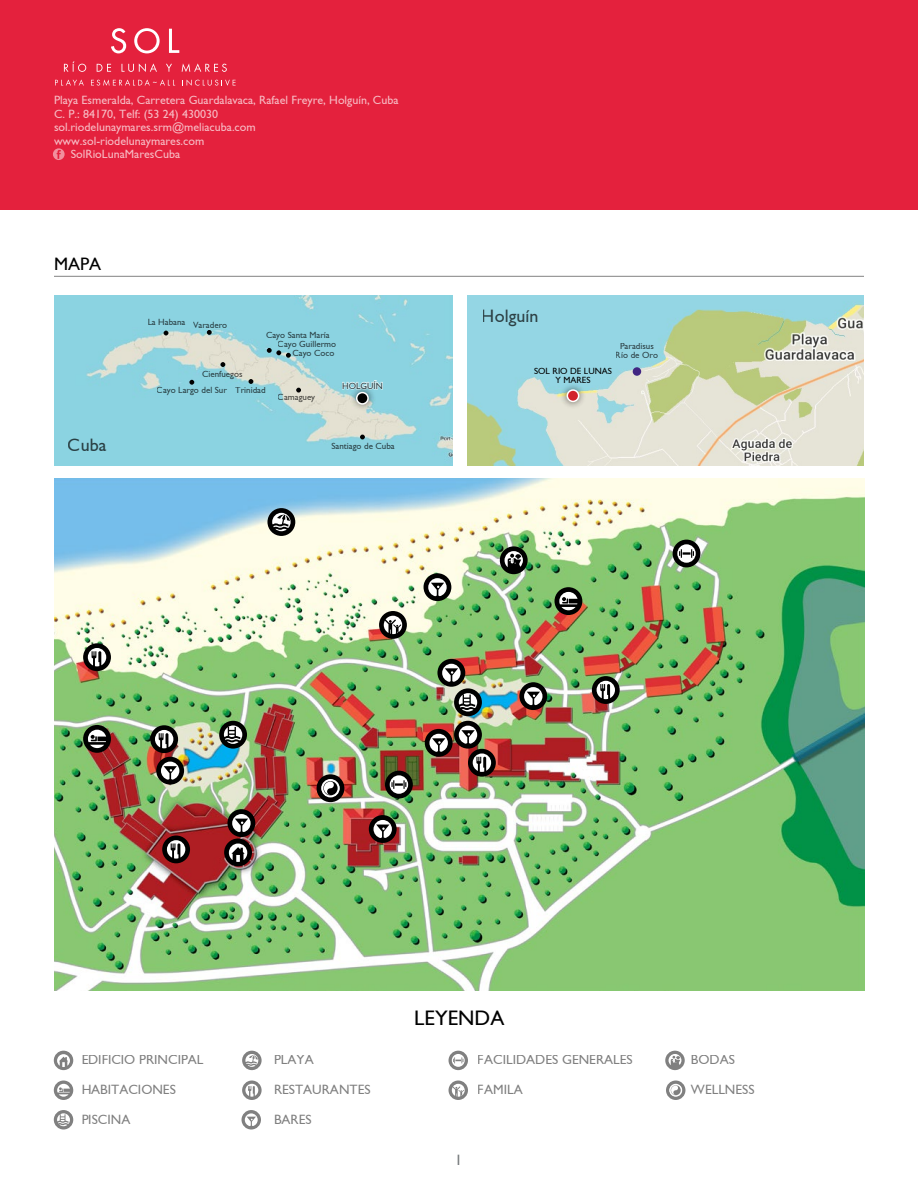
<style>
.page{position:relative;width:918px;height:1188px;background:#fff}
.page>*{position:absolute;margin:0;border:0;box-sizing:border-box;transform-origin:0 0}
.t1{font:21px "Gill Sans";color:#000}
.t2{font:18px "Gill Sans";color:#000}
.t3{font:15px "Gill Sans";color:#767b7d}
.t4{font:13.5px "Gill Sans";color:#000}
.t5{font:12px "Gill Sans";color:#fff}
.t6{font:9px/9px "Gill Sans";color:#000;text-align:center}
</style>
<div class="page">
<div style="left:0;top:0;width:918px;height:210px;background:#e4213d"></div>
<svg style="left:53px;top:148px;width:12px;height:12px"></svg>
<svg style="left:111px;top:28px;width:68px;height:25px"></svg>
<svg style="left:55px;top:80px;width:29px;height:5px"></svg>
<svg style="left:91px;top:79px;width:84px;height:7px"></svg>
<svg style="left:182px;top:80px;width:54px;height:6px"></svg>
<svg style="left:64px;top:61px;width:22px;height:11px"></svg>
<svg style="left:97px;top:64px;width:14px;height:8px"></svg>
<svg style="left:122px;top:63px;width:35px;height:9px"></svg>
<svg style="left:166px;top:64px;width:6px;height:8px"></svg>
<svg style="left:182px;top:63px;width:45px;height:9px"></svg>
<img style="left:54px;top:479px;width:810px;height:512px">
<hr style="left:54px;top:276px;width:810px;height:1px;background:#000">
<svg style="left:242px;top:1081px;width:20px;height:19px"></svg>
<svg style="left:245px;top:1084px;width:13px;height:13px"></svg>
<svg style="left:449px;top:1051px;width:19px;height:19px"></svg>
<svg style="left:452px;top:1054px;width:13px;height:13px"></svg>
<svg style="left:242px;top:1110px;width:19px;height:20px"></svg>
<svg style="left:245px;top:1113px;width:13px;height:13px"></svg>
<svg style="left:54px;top:1110px;width:19px;height:20px"></svg>
<svg style="left:57px;top:1113px;width:13px;height:13px"></svg>
<svg style="left:54px;top:1081px;width:19px;height:19px"></svg>
<svg style="left:57px;top:1084px;width:13px;height:13px"></svg>
<svg style="left:665px;top:1051px;width:20px;height:19px"></svg>
<svg style="left:669px;top:1054px;width:12px;height:11px"></svg>
<svg style="left:54px;top:1051px;width:19px;height:19px"></svg>
<svg style="left:57px;top:1054px;width:13px;height:13px"></svg>
<svg style="left:242px;top:1051px;width:20px;height:19px"></svg>
<svg style="left:245px;top:1054px;width:13px;height:13px"></svg>
<svg style="left:449px;top:1081px;width:19px;height:19px"></svg>
<svg style="left:452px;top:1084px;width:13px;height:13px"></svg>
<div style="left:267px;top:508px;width:28px;height:28px;background:#000;border-radius:50%"></div>
<svg style="left:272px;top:513px;width:19px;height:18px"></svg>
<div style="left:500px;top:546px;width:28px;height:28px;background:#000;border-radius:50%"></div>
<svg style="left:505px;top:551px;width:18px;height:16px"></svg>
<div style="left:224px;top:839px;width:28px;height:27px;background:#000;border-radius:50%"></div>
<svg style="left:229px;top:844px;width:18px;height:18px"></svg>
<div style="left:454px;top:688px;width:28px;height:28px;background:#000;border-radius:50%"></div>
<svg style="left:459px;top:693px;width:18px;height:19px"></svg>
<div style="left:379px;top:611px;width:28px;height:28px;background:#000;border-radius:50%"></div>
<svg style="left:384px;top:616px;width:18px;height:18px"></svg>
<div style="left:162px;top:836px;width:28px;height:27px;background:#000;border-radius:50%"></div>
<svg style="left:167px;top:840px;width:18px;height:19px"></svg>
<div style="left:227px;top:809px;width:28px;height:28px;background:#000;border-radius:50%"></div>
<svg style="left:232px;top:814px;width:19px;height:18px"></svg>
<div style="left:156px;top:757px;width:28px;height:28px;background:#000;border-radius:50%"></div>
<svg style="left:161px;top:762px;width:18px;height:18px"></svg>
<div style="left:385px;top:771px;width:28px;height:27px;background:#000;border-radius:50%"></div>
<svg style="left:390px;top:775px;width:18px;height:19px"></svg>
<div style="left:83px;top:725px;width:28px;height:28px;background:#000;border-radius:50%"></div>
<svg style="left:88px;top:730px;width:18px;height:18px"></svg>
<div style="left:555px;top:587px;width:27px;height:28px;background:#000;border-radius:50%"></div>
<svg style="left:559px;top:592px;width:19px;height:18px"></svg>
<div style="left:519px;top:682px;width:28px;height:28px;background:#000;border-radius:50%"></div>
<svg style="left:524px;top:687px;width:19px;height:18px"></svg>
<div style="left:468px;top:749px;width:28px;height:28px;background:#000;border-radius:50%"></div>
<svg style="left:473px;top:753px;width:18px;height:19px"></svg>
<div style="left:317px;top:774px;width:27px;height:28px;background:#000;border-radius:50%"></div>
<svg style="left:321px;top:779px;width:19px;height:18px"></svg>
<svg style="left:666px;top:1081px;width:19px;height:19px"></svg>
<svg style="left:669px;top:1084px;width:13px;height:13px"></svg>
<div style="left:219px;top:721px;width:28px;height:28px;background:#000;border-radius:50%"></div>
<svg style="left:224px;top:725px;width:18px;height:19px"></svg>
<img style="left:468px;top:296px;width:395px;height:170px">
<div style="left:633px;top:367px;width:8px;height:9px;background:#412682;border-radius:50%"></div>
<img style="left:54px;top:296px;width:399px;height:170px">
<svg style="left:341px;top:379px;width:43px;height:12px"></svg>
<div style="left:349px;top:385px;width:27px;height:27px;background:#000;opacity:.49"></div>
<div style="left:357px;top:393px;width:11px;height:11px;background:#000;border-radius:50%"></div>
<div style="left:356px;top:392px;width:13px;height:13px;border:2px solid #fff;border-radius:50%"></div>
<svg style="left:207px;top:330px;width:5px;height:5px"></svg>
<svg style="left:189px;top:380px;width:5px;height:5px"></svg>
<svg style="left:220px;top:362px;width:5px;height:5px"></svg>
<svg style="left:249px;top:379px;width:4px;height:5px"></svg>
<svg style="left:360px;top:435px;width:5px;height:4px"></svg>
<svg style="left:296px;top:388px;width:5px;height:5px"></svg>
<svg style="left:164px;top:331px;width:4px;height:4px"></svg>
<svg style="left:267px;top:348px;width:24px;height:10px"></svg>
<div style="left:559px;top:382px;width:28px;height:28px;background:#000;opacity:.49"></div>
<div style="left:567px;top:390px;width:12px;height:11px;background:#d2232a;border-radius:50%"></div>
<div style="left:567px;top:389px;width:12px;height:13px;border:2px solid #fff;border-radius:50%"></div>
<div style="left:83px;top:643px;width:28px;height:28px;background:#000;border-radius:50%"></div>
<svg style="left:88px;top:648px;width:18px;height:18px"></svg>
<div style="left:150px;top:725px;width:28px;height:28px;background:#000;border-radius:50%"></div>
<svg style="left:155px;top:730px;width:18px;height:18px"></svg>
<div style="left:369px;top:815px;width:28px;height:28px;background:#000;border-radius:50%"></div>
<svg style="left:374px;top:820px;width:18px;height:18px"></svg>
<div style="left:425px;top:729px;width:28px;height:28px;background:#000;border-radius:50%"></div>
<svg style="left:429px;top:734px;width:19px;height:18px"></svg>
<div style="left:454px;top:721px;width:28px;height:28px;background:#000;border-radius:50%"></div>
<svg style="left:459px;top:726px;width:18px;height:18px"></svg>
<div style="left:592px;top:676px;width:28px;height:28px;background:#000;border-radius:50%"></div>
<svg style="left:597px;top:681px;width:18px;height:18px"></svg>
<div style="left:673px;top:540px;width:27px;height:27px;background:#000;border-radius:50%"></div>
<svg style="left:677px;top:544px;width:19px;height:19px"></svg>
<div style="left:437px;top:659px;width:28px;height:28px;background:#000;border-radius:50%"></div>
<svg style="left:442px;top:664px;width:19px;height:18px"></svg>
<div style="left:424px;top:573px;width:27px;height:28px;background:#000;border-radius:50%"></div>
<svg style="left:428px;top:578px;width:19px;height:18px"></svg>
<p class="t5" style="left:54px;top:93px;width:346px">Playa Esmeralda, Carretera Guardalavaca, Rafael Freyre, Holguín, Cuba</p>
<p class="t5" style="left:54px;top:107px;width:166px">C. P.: 84170, Telf: (53 24) 430030</p>
<p class="t5" style="left:54px;top:120px;width:203px">sol.riodelunaymares.srm@meliacuba.com</p>
<p class="t5" style="left:54px;top:134px;width:152px">www.sol-riodelunaymares.com</p>
<p class="t5" style="left:71px;top:147px;width:111px">SolRioLunaMaresCuba</p>
<h2 class="t2" style="left:54px;top:254px;width:49px">MAPA</h2>
<p class="t6" style="left:148px;top:318px;width:39px">La Habana</p>
<p class="t6" style="left:193px;top:320px;width:36px">Varadero</p>
<p class="t6" style="left:266px;top:331px;width:65px">Cayo Santa María</p>
<p class="t6" style="left:278px;top:339px;width:60px;text-align:right">Cayo Guillermo<br>Cayo Coco</p>
<p class="t6" style="left:202px;top:370px;width:42px">Cienfuegos</p>
<p class="t6" style="left:157px;top:386px;width:72px">Cayo Largo del Sur</p>
<p class="t6" style="left:235px;top:386px;width:32px">Trinidad</p>
<p class="t6" style="left:278px;top:393px;width:39px">Camaguey</p>
<p class="t6" style="left:342px;top:381px;width:42px">HOLGUÍN</p>
<h2 class="t2" style="left:68px;top:435px;width:40px">Cuba</h2>
<p class="t6" style="left:332px;top:441px;width:65px">Santiago de Cuba</p>
<h2 class="t2" style="left:482px;top:305px;width:58px">Holguín</h2>
<p class="t6" style="left:616px;top:342px;width:44px">Paradisus<br>Río de Oro</p>
<p class="t6" style="left:534px;top:366px;width:79px">SOL RIO DE LUNAS<br>Y MARES</p>
<p class="t4" style="left:81px;top:1052px;width:124px">EDIFICIO PRINCIPAL</p>
<p class="t4" style="left:81px;top:1082px;width:96px">HABITACIONES</p>
<p class="t4" style="left:81px;top:1112px;width:50px">PISCINA</p>
<p class="t4" style="left:274px;top:1052px;width:41px">PLAYA</p>
<p class="t4" style="left:274px;top:1082px;width:98px">RESTAURANTES</p>
<p class="t4" style="left:274px;top:1112px;width:39px">BARES</p>
<h1 class="t1" style="left:414px;top:1006px;width:92px">LEYENDA</h1>
<p class="t4" style="left:478px;top:1052px;width:156px">FACILIDADES GENERALES</p>
<p class="t4" style="left:478px;top:1082px;width:46px">FAMILA</p>
<p class="t3" style="left:455px;top:1151px;width:9px">1</p>
<p class="t4" style="left:691px;top:1052px;width:46px">BODAS</p>
<p class="t4" style="left:691px;top:1082px;width:65px">WELLNESS</p>
</div>
